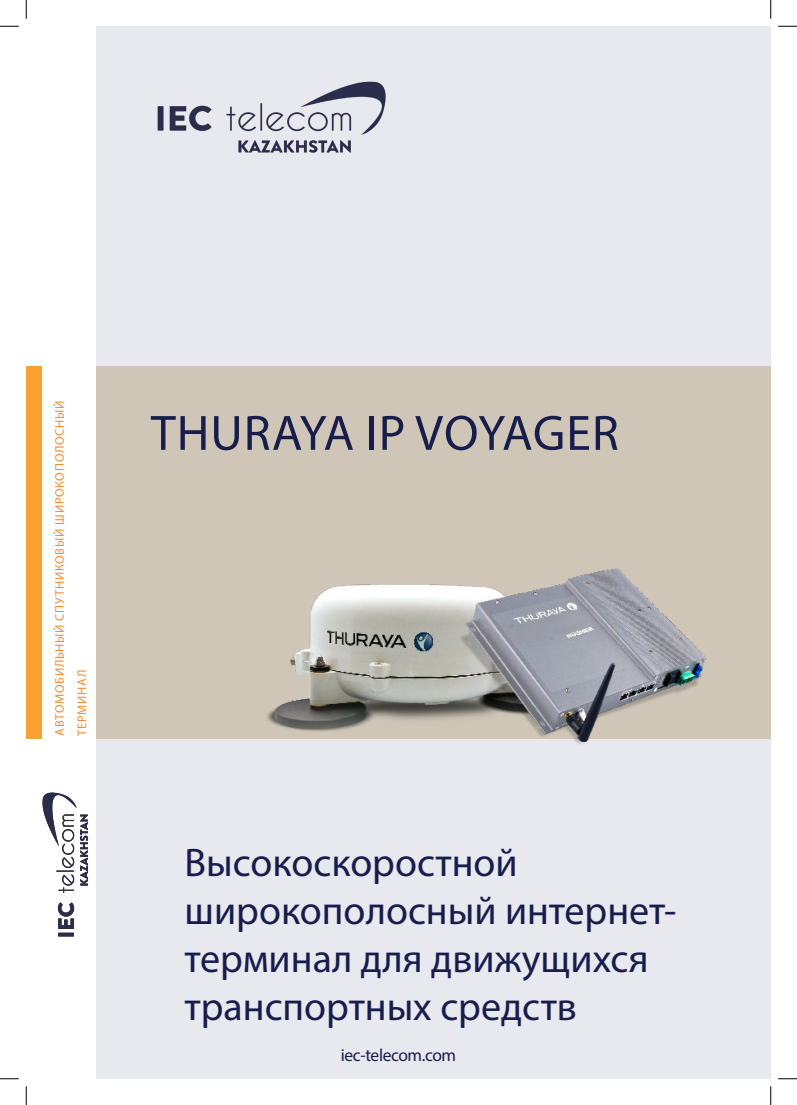
<style>
.page{position:relative;width:797px;height:1105px;background:#fff}
.page>*{position:absolute;margin:0;border:0;box-sizing:border-box;transform-origin:0 0}
.t1{font:50px "Myriad Pro";letter-spacing:.02em;color:#181e4b}
.t2{font:40px/48px "Myriad Pro";color:#181e4b}
.t3{font:17.5px "Myriad Pro";letter-spacing:-.025em;color:#181e4b}
.t4{font:12.5px "Myriad Pro";letter-spacing:.06em;color:#f58a32}
</style>
<div class="page">
<div style="left:96px;top:26px;width:674px;height:1053px;background:#e8e8ef"></div>
<div style="left:26px;top:366px;width:16px;height:373px;background:#f9a032"></div>
<div style="left:97px;top:366px;width:673px;height:373px;background:#cfc6b7"></div>
<img style="left:267px;top:568px;width:440px;height:176px">
<img style="left:42px;top:792px;width:47px;height:145px">
<img style="left:157px;top:81px;width:229px;height:72px">
<svg style="left:0;top:25px;width:19px;height:2px"></svg>
<svg style="left:778px;top:25px;width:19px;height:2px"></svg>
<svg style="left:0;top:1078px;width:19px;height:1px"></svg>
<svg style="left:778px;top:1078px;width:19px;height:1px"></svg>
<svg style="left:25px;top:0;width:2px;height:19px"></svg>
<svg style="left:25px;top:1086px;width:2px;height:19px"></svg>
<svg style="left:770px;top:0;width:1px;height:19px"></svg>
<svg style="left:770px;top:1086px;width:1px;height:19px"></svg>
<p class="t4" style="left:52px;top:736px;width:337px;rotate:-90deg">АВТОМОБИЛЬНЫЙ СПУТНИКОВЫЙ ШИРОКОПОЛОСНЫЙ</p>
<p class="t4" style="left:74px;top:736px;width:68px;rotate:-90deg">ТЕРМИНАЛ</p>
<p class="t1" style="left:151px;top:402px;width:469px">THURAYA IP VOYAGER</p>
<p class="t2" style="left:185px;top:838px;width:493px">Высокоскоростной широкополосный интернет&shy;терминал для движущихся транспортных средств</p>
<p class="t3" style="left:341px;top:1044px;width:117px">iec-telecom.com</p>
</div>
